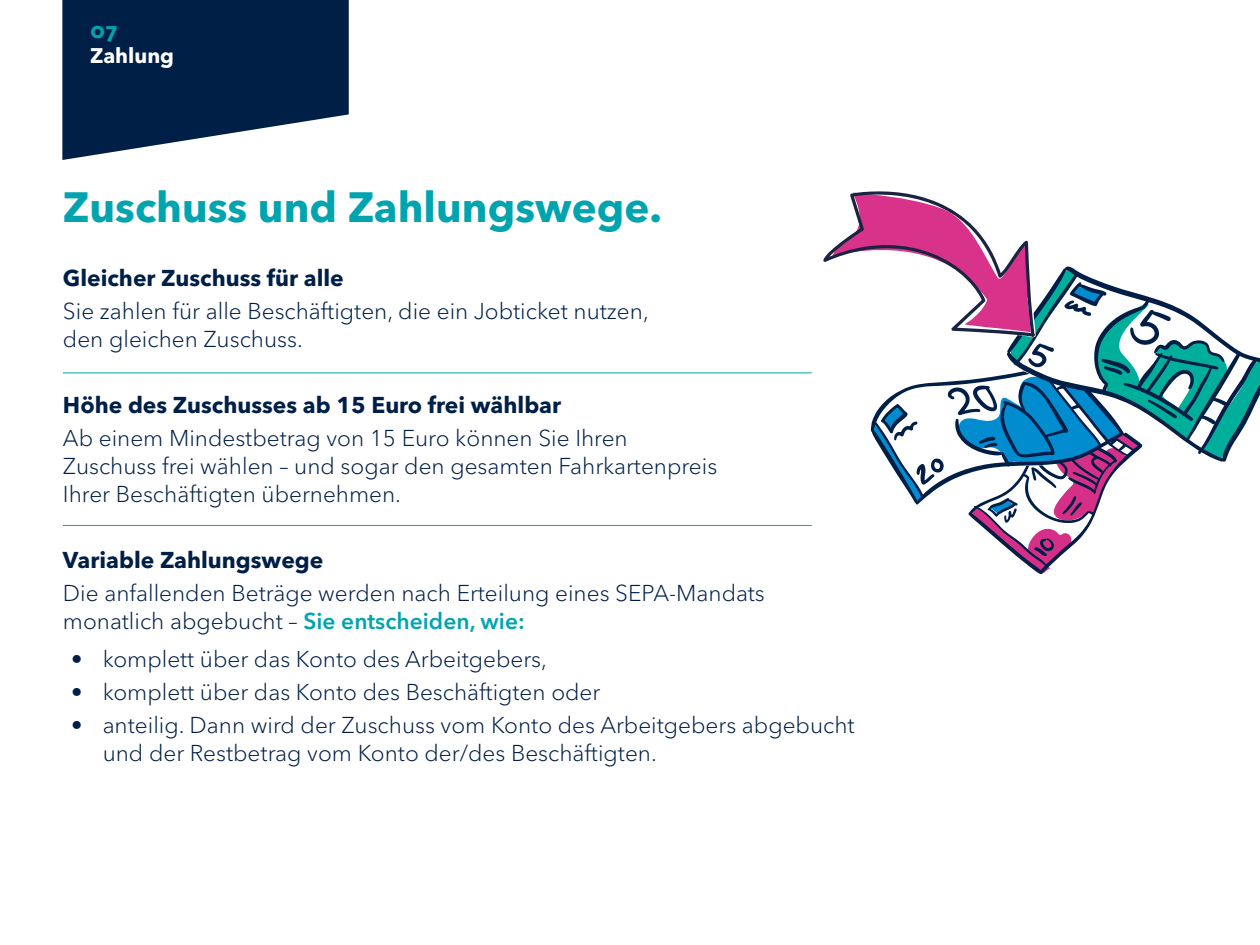
<style>
.page{position:relative;width:1260px;height:945px;background:#fff}
.page>*{position:absolute;margin:0;border:0;box-sizing:border-box;transform-origin:0 0}
.t1{font:700 42px "Avenir Next LT Pro";color:#00a4af}
.t2{font:300 22.75px/28px "Avenir Next LT Pro";color:#001f47}
.t3{font:700 22.75px "Avenir Next LT Pro";color:#001f47}
.t4{font:700 21px "Avenir Next LT Pro";color:#fff}
.t5{font:700 21px "Avenir Next LT Pro";color:#00a4af}
.s1{font-weight:600;color:#00a4af}
</style>
<div class="page">
<svg style="left:62px;top:0;width:287px;height:160px;background:#243f61"></svg>
<hr style="left:63px;top:525px;width:749px;height:1px;background:#00a4af">
<hr style="left:63px;top:372px;width:749px;height:1px;background:#00a4af">
<svg style="left:823px;top:191px;width:437px;height:383px"></svg>
<p class="t5" style="left:90px;top:18px;width:29px">07</p>
<p class="t4" style="left:90px;top:43px;width:85px">Zahlung</p>
<h1 class="t1" style="left:63px;top:181px;width:601px">Zuschuss und Zahlungswege.</h1>
<p class="t3" style="left:63px;top:264px;width:282px">Gleicher Zuschuss für alle</p>
<p class="t2" style="left:63px;top:297px;width:587px">Sie zahlen für alle Beschäftigten, die ein Jobticket nutzen, den gleichen Zuschuss.</p>
<p class="t3" style="left:63px;top:391px;width:500px">Höhe des Zuschusses ab 15 Euro frei wählbar</p>
<p class="t2" style="left:63px;top:424px;width:656px">Ab einem Mindestbetrag von 15 Euro können Sie Ihren<br>Zuschuss frei wählen – und sogar den gesamten Fahrkartenpreis<br>Ihrer Beschäftigten übernehmen.</p>
<p class="t3" style="left:63px;top:546px;width:262px">Variable Zahlungswege</p>
<p class="t2" style="left:63px;top:579px;width:703px">Die anfallenden Beträge werden nach Erteilung eines SEPA-Mandats monatlich abgebucht – <span class="s1">Sie entscheiden, wie:</span></p>
<p class="t2" style="left:71px;top:645px;width:477px">• komplett über das Konto des Arbeitgebers,</p>
<p class="t2" style="left:71px;top:678px;width:531px">• komplett über das Konto des Beschäftigten oder</p>
<p class="t2" style="left:103px;top:711px;width:754px;text-indent:-32px">• anteilig. Dann wird der Zuschuss vom Konto des Arbeitgebers abgebucht und der Restbetrag vom Konto der/des Beschäftigten.</p>
</div>
